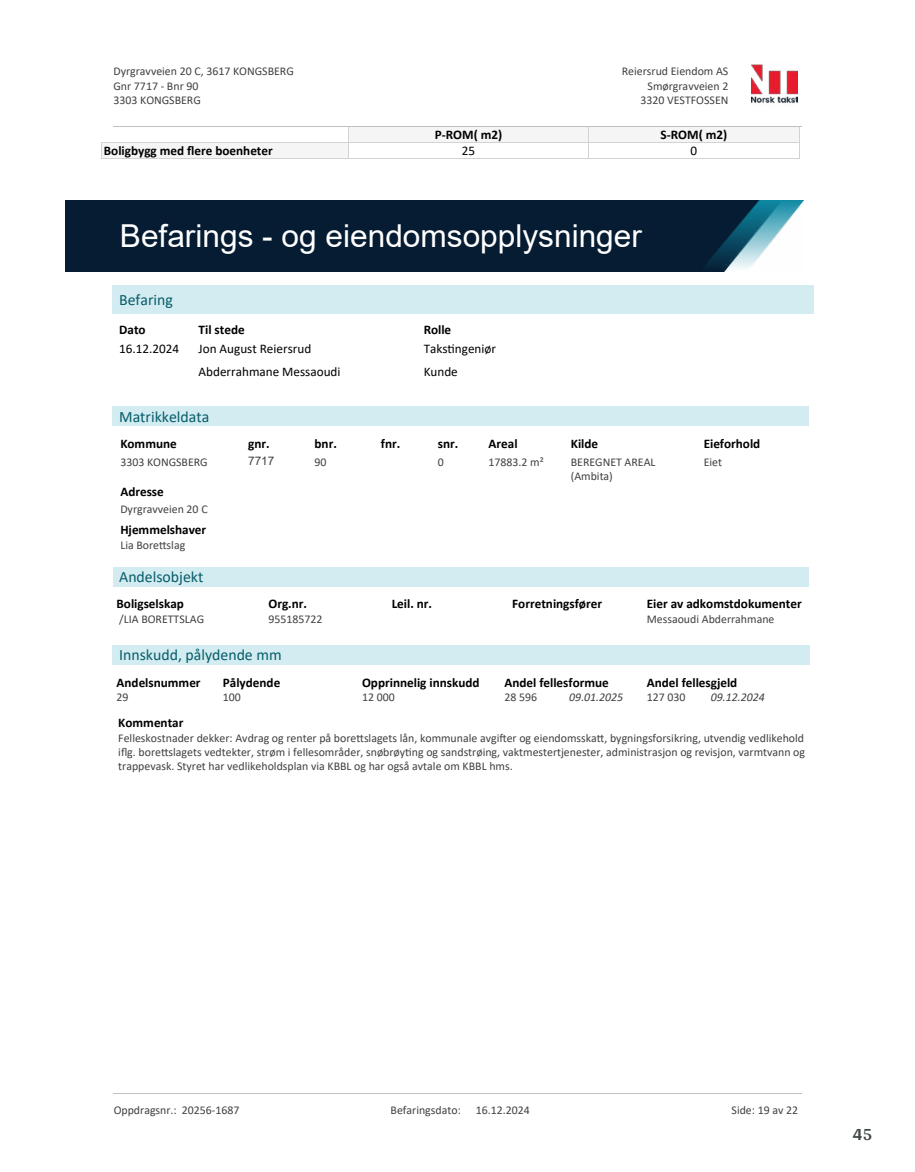
<style>
.page{position:relative;width:915px;height:1172px;background:#fff}
.page>*{position:absolute;margin:0;border:0;box-sizing:border-box;transform-origin:0 0}
.t1{font:31.65px "Arial";color:#fff}
.t2{font:700 18px "Arya";color:#414749}
.t3{font:15.75px "Calibri";color:#065c69}
.t4{font:700 13.2px "Calibri";color:#000}
.t5{font:13.2px "Calibri";color:#000}
.t6{font:11.85px/14.4px "Calibri";color:#404040}
.t7{font:italic 11.85px "Calibri";color:#404040}
.t8{font:11.85px "Arial";color:#404040}
</style>
<div class="page">
<div style="left:113px;top:285px;width:700px;height:29px;background:#d3ecf1"></div>
<div style="left:113px;top:406px;width:696px;height:20px;background:#d3ecf1"></div>
<div style="left:113px;top:567px;width:695px;height:19px;background:#d3ecf1"></div>
<div style="left:113px;top:645px;width:696px;height:20px;background:#d3ecf1"></div>
<img style="left:65px;top:201px;width:738px;height:71px">
<div style="left:348px;top:127px;width:240px;height:16px;background:#f5f5f5"></div>
<div style="left:588px;top:127px;width:211px;height:16px;background:#f5f5f5"></div>
<div style="left:101px;top:143px;width:247px;height:16px;background:#f5f5f5"></div>
<svg style="left:101px;top:144px;width:1px;height:15px"></svg>
<hr style="left:101px;top:143px;width:247px;height:1px;background:#d3d3d3">
<hr style="left:101px;top:159px;width:247px;height:1px;background:#d3d3d3">
<svg style="left:348px;top:128px;width:1px;height:31px"></svg>
<hr style="left:348px;top:143px;width:240px;height:1px;background:#d3d3d3">
<hr style="left:348px;top:159px;width:240px;height:1px;background:#d3d3d3">
<svg style="left:588px;top:128px;width:1px;height:31px"></svg>
<svg style="left:799px;top:128px;width:1px;height:31px"></svg>
<hr style="left:588px;top:143px;width:211px;height:1px;background:#d3d3d3">
<hr style="left:588px;top:159px;width:211px;height:1px;background:#d3d3d3">
<img style="left:751px;top:64px;width:46px;height:40px">
<hr style="left:113px;top:127px;width:688px;height:1px;background:#c0c0c0">
<hr style="left:113px;top:1093px;width:688px;height:1px;background:#c0c0c0">
<p class="t6" style="left:113px;top:64px;width:182px">Dyrgravveien 20 C, 3617 KONGSBERG<br>Gnr 7717 - Bnr 90<br>3303 KONGSBERG</p>
<p class="t6" style="left:621px;top:64px;width:108px">Reiersrud Eiendom AS</p>
<p class="t6" style="left:647px;top:78px;width:82px">Smørgravveien 2</p>
<p class="t6" style="left:640px;top:93px;width:89px">3320 VESTFOSSEN</p>
<p class="t4" style="left:434px;top:126px;width:69px">P-ROM( m2)</p>
<p class="t4" style="left:660px;top:126px;width:68px">S-ROM( m2)</p>
<p class="t4" style="left:104px;top:142px;width:170px">Boligbygg med 昀氀ere boenheter</p>
<p class="t5" style="left:461px;top:142px;width:15px">25</p>
<p class="t5" style="left:690px;top:142px;width:8px">0</p>
<h1 class="t1" style="left:120px;top:214px;width:523px">Befarings - og eiendomsopplysninger</h1>
<h3 class="t3" style="left:119px;top:289px;width:55px">Befaring</h3>
<p class="t4" style="left:119px;top:320px;width:28px">Dato</p>
<p class="t4" style="left:198px;top:320px;width:48px">Til stede</p>
<p class="t4" style="left:423px;top:320px;width:29px">Rolle</p>
<p class="t5" style="left:119px;top:339px;width:61px">16.12.2024</p>
<p class="t5" style="left:198px;top:339px;width:114px">Jon August Reiersrud</p>
<p class="t5" style="left:423px;top:339px;width:74px">Taks琀椀ngeniør</p>
<p class="t5" style="left:198px;top:363px;width:143px">Abderrahmane Messaoudi</p>
<p class="t5" style="left:423px;top:363px;width:36px">Kunde</p>
<h3 class="t3" style="left:119px;top:405px;width:91px">Matrikkeldata</h3>
<p class="t4" style="left:120px;top:434px;width:58px">Kommune</p>
<p class="t6" style="left:120px;top:454px;width:89px">3303 KONGSBERG</p>
<p class="t4" style="left:381px;top:434px;width:21px">fnr.</p>
<p class="t4" style="left:438px;top:434px;width:22px">snr.</p>
<p class="t6" style="left:438px;top:454px;width:8px">0</p>
<p class="t4" style="left:314px;top:434px;width:24px">bnr.</p>
<p class="t6" style="left:314px;top:454px;width:14px">90</p>
<p class="t4" style="left:488px;top:434px;width:30px">Areal</p>
<p class="t6" style="left:488px;top:454px;width:57px">17883.2 m²</p>
<p class="t4" style="left:248px;top:434px;width:23px">gnr.</p>
<p class="t8" style="left:248px;top:453px;width:28px">7717</p>
<p class="t4" style="left:120px;top:482px;width:45px">Adresse</p>
<p class="t6" style="left:120px;top:502px;width:89px">Dyrgravveien 20 C</p>
<p class="t4" style="left:120px;top:520px;width:87px">Hjemmelshaver</p>
<p class="t6" style="left:120px;top:537px;width:66px">Lia Bore琀琀slag</p>
<h3 class="t3" style="left:119px;top:566px;width:86px">Andelsobjekt</h3>
<p class="t4" style="left:570px;top:434px;width:29px">Kilde</p>
<p class="t6" style="left:570px;top:454px;width:86px">BEREGNET AREAL (Ambita)</p>
<p class="t4" style="left:703px;top:434px;width:58px">Eieforhold</p>
<p class="t6" style="left:703px;top:454px;width:20px">Eiet</p>
<p class="t4" style="left:116px;top:595px;width:69px">Boligselskap</p>
<p class="t6" style="left:119px;top:612px;width:86px">/LIA BORETTSLAG</p>
<p class="t4" style="left:268px;top:595px;width:40px">Org.nr.</p>
<p class="t6" style="left:268px;top:612px;width:55px">955185722</p>
<h3 class="t3" style="left:119px;top:644px;width:164px">Innskudd, pålydende mm</h3>
<p class="t4" style="left:391px;top:595px;width:42px">Leil. nr.</p>
<p class="t4" style="left:512px;top:595px;width:91px">Forretningsfører</p>
<p class="t4" style="left:646px;top:595px;width:156px">Eier av adkomstdokumenter</p>
<p class="t6" style="left:646px;top:612px;width:129px">Messaoudi Abderrahmane</p>
<p class="t4" style="left:223px;top:673px;width:59px">Pålydende</p>
<p class="t6" style="left:223px;top:690px;width:20px">100</p>
<p class="t4" style="left:504px;top:673px;width:106px">Andel fellesformue</p>
<p class="t6" style="left:504px;top:690px;width:34px">28 596</p>
<p class="t7" style="left:569px;top:689px;width:55px">09.01.2025</p>
<p class="t4" style="left:646px;top:673px;width:92px">Andel fellesgjeld</p>
<p class="t6" style="left:646px;top:690px;width:40px">127 030</p>
<p class="t7" style="left:710px;top:689px;width:55px">09.12.2024</p>
<p class="t4" style="left:116px;top:673px;width:86px">Andelsnummer</p>
<p class="t6" style="left:116px;top:690px;width:14px">29</p>
<p class="t4" style="left:118px;top:713px;width:67px">Kommentar</p>
<p class="t6" style="left:118px;top:730px;width:688px;text-align:justify">Felleskostnader dekker: Avdrag og renter på bore琀琀slagets lån, kommunale avgi昀琀er og eiendomsska琀琀, bygningsforsikring, utvendig vedlikehold i昀氀g. bore琀琀slagets vedtekter, strøm i fellesområder, snøbrøy琀椀ng og sandstrøing, vaktmestertjenester, administrasjon og revisjon, varmtvann og trappevask. Styret har vedlikeholdsplan via KBBL og har også avtale om KBBL hms.</p>
<p class="t4" style="left:362px;top:673px;width:119px">Opprinnelig innskudd</p>
<p class="t6" style="left:362px;top:690px;width:34px">12 000</p>
<p class="t6" style="left:114px;top:1103px;width:127px">Oppdragsnr.: 20256-1687</p>
<p class="t6" style="left:390px;top:1103px;width:72px">Befaringsdato:</p>
<p class="t6" style="left:475px;top:1103px;width:55px">16.12.2024</p>
<p class="t6" style="left:731px;top:1103px;width:68px">Side: 19 av 22</p>
<h2 class="t2" style="left:852px;top:1123px;width:21px">45</h2>
</div>
